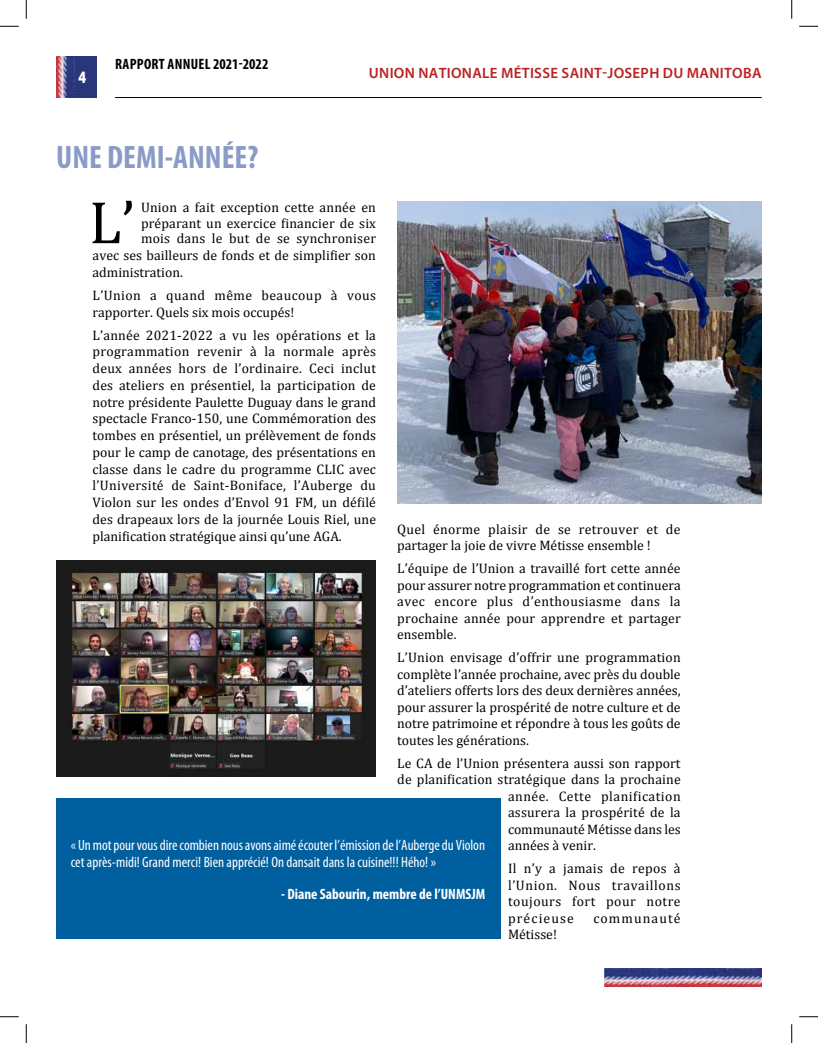
<style>
.page{position:relative;width:818px;height:1043px;background:#fff}
.page>*{position:absolute;margin:0;border:0;box-sizing:border-box;transform-origin:0 0}
.t1{font:60.62px "Cambria";color:#000}
.t2{font:700 condensed 32.5px "Myriad Pro";color:#8b9bc7}
.t3{font:900 condensed 17.5px "Myriad Pro";color:#fff}
.t4{font:condensed 15px/16.9px "Myriad Pro";letter-spacing:-.005em;color:#fff}
.t5{font:600 15px "Myriad Pro";letter-spacing:.02em;color:#ba2221}
.t6{font:700 condensed 15px "Myriad Pro";color:#fff}
.t7{font:700 condensed 15px "Myriad Pro";letter-spacing:.02em;color:#000}
.t8{font:13.75px/16.8px "Cambria";letter-spacing:.01em;color:#000;text-align:justify}
.t9{font:13.75px "Cambria";letter-spacing:.035em;color:#000}
.t10{font:13.75px "Cambria";letter-spacing:.08em;color:#000}
</style>
<div class="page">
<img style="left:604px;top:968px;width:157px;height:18px">
<div style="left:56px;top:56px;width:41px;height:42px;background:#29367c"></div>
<img style="left:56px;top:56px;width:18px;height:42px">
<hr style="left:115px;top:97px;width:646px;height:1px;background:#000">
<div style="left:56px;top:798px;width:444px;height:141px;background:#005f9f"></div>
<img style="left:397px;top:201px;width:364px;height:302px">
<img style="left:57px;top:560px;width:319px;height:216px">
<svg style="left:0;top:26px;width:19px;height:1px"></svg>
<svg style="left:799px;top:26px;width:19px;height:1px"></svg>
<svg style="left:0;top:1016px;width:19px;height:1px"></svg>
<svg style="left:799px;top:1016px;width:19px;height:1px"></svg>
<svg style="left:26px;top:0;width:1px;height:19px"></svg>
<svg style="left:26px;top:1024px;width:1px;height:18px"></svg>
<svg style="left:791px;top:0;width:1px;height:19px"></svg>
<svg style="left:791px;top:1024px;width:1px;height:18px"></svg>
<p class="t3" style="left:78px;top:68px;width:9px">4</p>
<p class="t7" style="left:115px;top:55px;width:155px">RAPPORT ANNUEL 2021-2022</p>
<h2 class="t2" style="left:56px;top:137px;width:203px">UNE DEMI-ANNÉE?</h2>
<p class="t5" style="left:369px;top:64px;width:394px">UNION NATIONALE MÉTISSE SAINT-JOSEPH DU MANITOBA</p>
<h1 class="t1" style="left:89px;top:187px;width:47px">L’</h1>
<p class="t8" style="left:141px;top:199px;width:236px">Union a fait exception cette année en</p>
<p class="t8" style="left:141px;top:214px;width:236px">préparant un exercice financier de six</p>
<p class="t8" style="left:141px;top:230px;width:236px">mois dans le but de se synchroniser</p>
<p class="t8" style="left:93px;top:247px;width:285px">avec ses bailleurs de fonds et de simplifier son</p>
<p class="t8" style="left:93px;top:263px;width:92px">administration.</p>
<p class="t8" style="left:93px;top:287px;width:285px">L’Union a quand même beaucoup à vous rapporter. Quels six mois occupés!</p>
<p class="t8" style="left:93px;top:326px;width:285px">L’année 2021-2022 a vu les opérations et la programmation revenir à la normale après deux années hors de l’ordinaire. Ceci inclut des ateliers en présentiel, la participation de notre présidente Paulette Duguay dans le grand spectacle Franco-150, une Commémoration des tombes en présentiel, un prélèvement de fonds pour le camp de canotage, des présentations en classe dans le cadre du programme CLIC avec l’Université de Saint-Boniface, l’Auberge du Violon sur les ondes d’Envol 91 FM, un défilé des drapeaux lors de la journée Louis Riel, une planification stratégique ainsi qu’une AGA.</p>
<p class="t8" style="left:397px;top:520px;width:285px">Quel énorme plaisir de se retrouver et de partager la joie de vivre Métisse ensemble !</p>
<p class="t8" style="left:397px;top:560px;width:285px">L’équipe de l’Union a travaillé fort cette année pour assurer notre programmation et continuera avec encore plus d’enthousiasme dans la prochaine année pour apprendre et partager ensemble.</p>
<p class="t8" style="left:397px;top:649px;width:285px">L’Union envisage d’offrir une programmation complète l’année prochaine, avec près du double d’ateliers offerts lors des deux dernières années, pour assurer la prospérité de notre culture et de notre patrimoine et répondre à tous les goûts de toutes les générations.</p>
<p class="t8" style="left:397px;top:754px;width:285px">Le CA de l’Union présentera aussi son rapport</p>
<p class="t8" style="left:397px;top:771px;width:285px">de planification stratégique dans la prochaine</p>
<p class="t9" style="left:508px;top:788px;width:174px">année. Cette planification</p>
<p class="t8" style="left:508px;top:804px;width:174px">assurera la prospérité de la</p>
<p class="t8" style="left:508px;top:820px;width:174px">communauté Métisse dans les</p>
<p class="t8" style="left:508px;top:837px;width:89px">années à venir.</p>
<p class="t8" style="left:508px;top:860px;width:174px">Il n’y a jamais de repos à l’Union. Nous travaillons toujours fort pour notre précieuse</p>
<p class="t4" style="left:71px;top:836px;width:416px">« Un mot pour vous dire combien nous avons aimé écouter l’émission de l’Auberge du Violon cet après-midi! Grand merci! Bien apprécié! On dansait dans la cuisine!!! Hého! »</p>
<p class="t6" style="left:281px;top:884px;width:206px">- Diane Sabourin, membre de l’UNMSJM</p>
<p class="t10" style="left:593px;top:910px;width:89px">communauté</p>
<p class="t8" style="left:508px;top:926px;width:50px">Métisse!</p>
</div>
